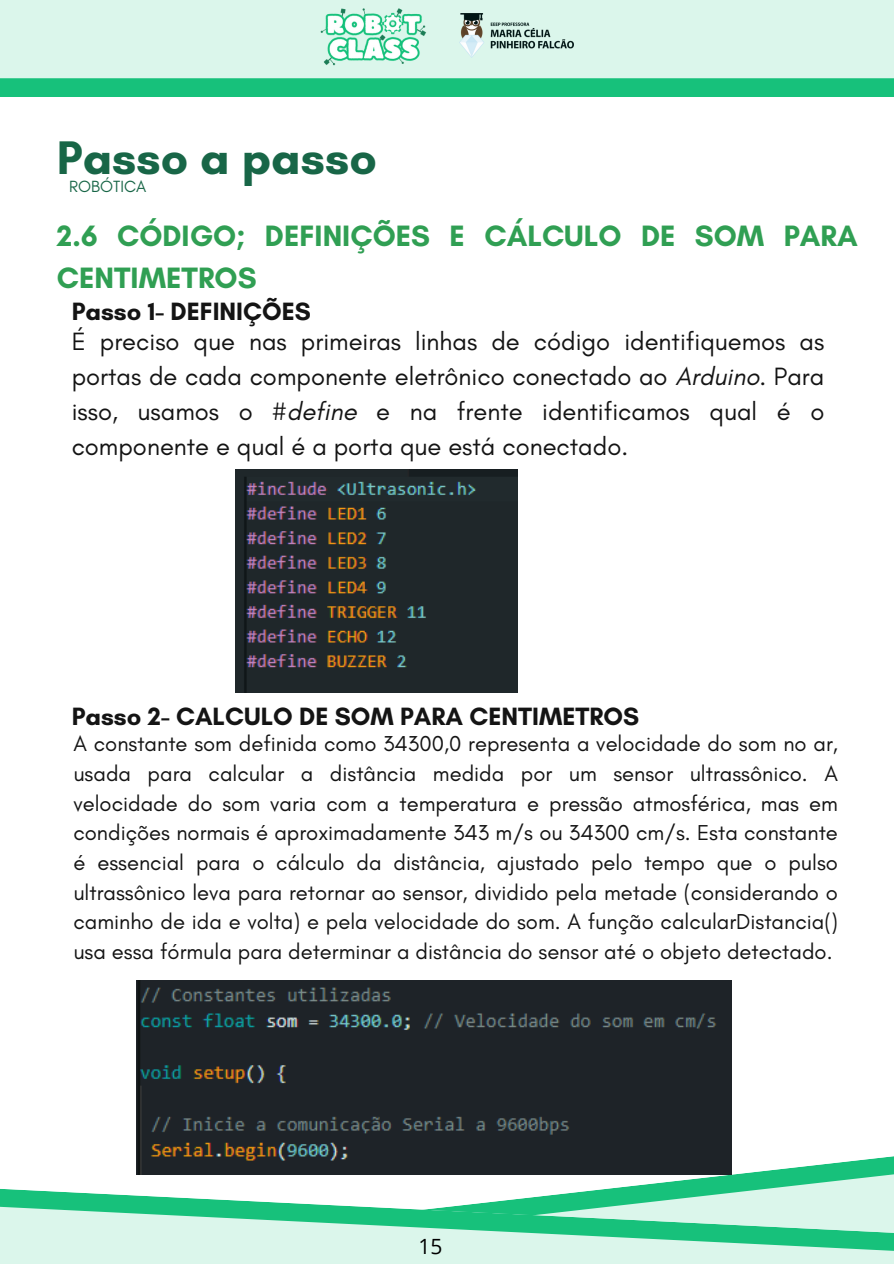
<style>
.page{position:relative;width:894px;height:1264px;background:#fff}
.page>*{position:absolute;margin:0;border:0;box-sizing:border-box;transform-origin:0 0}
.t1{font:700 48px "Glacial Indifference";color:#186647}
.t2{font:700 30px/41.7px "Glacial Indifference";color:#309f53}
.t3{font:25.5px/34.8px "Glacial Indifference";color:#141414;text-align:justify}
.t4{font:700 25.5px "Glacial Indifference";color:#141414}
.t5{font:22.05px/29.7px "Glacial Indifference";color:#141414;text-align:justify}
.t6{font:21px "Open Sans";color:#000}
.t7{font:16.5px "Glacial Indifference";color:#186647}
.s1{font-style:italic}
</style>
<div class="page">
<svg style="left:0;top:0;width:893px;height:96px"></svg>
<img style="left:460px;top:14px;width:113px;height:43px">
<svg style="left:272px;top:1118px;width:621px;height:69px"></svg>
<svg style="left:0;top:1187px;width:893px;height:76px"></svg>
<img style="left:320px;top:6px;width:107px;height:59px">
<img style="left:136px;top:980px;width:594px;height:194px">
<img style="left:235px;top:470px;width:282px;height:222px">
<p class="t1" style="left:57px;top:128px;width:321px">Passo a passo</p>
<p class="t7" style="left:69px;top:176px;width:78px">ROBÓTICA</p>
<h4 class="t2" style="left:57px;top:215px;width:802px">2.6 CÓDIGO; DEFINIÇÕES E CÁLCULO DE SOM PARA<br>CENTIMETROS</h4>
<p class="t4" style="left:72px;top:296px;width:241px">Passo 1- DEFINIÇÕES</p>
<h3 class="t3" style="left:72px;top:324px;width:754px">É preciso que nas primeiras linhas de código identifiquemos as portas de cada componente eletrônico conectado ao <span class="s1">Arduino</span>. Para isso, usamos o <span class="s1">#define</span> e na frente identificamos qual é o componente e qual é a porta que está conectado.</h3>
<p class="t4" style="left:72px;top:700px;width:569px">Passo 2- CALCULO DE SOM PARA CENTIMETROS</p>
<p class="t5" style="left:73px;top:728px;width:765px">A constante som definida como 34300,0 representa a velocidade do som no ar, usada para calcular a distância medida por um sensor ultrassônico. A velocidade do som varia com a temperatura e pressão atmosférica, mas em condições normais é aproximadamente 343 m/s ou 34300 cm/s. Esta constante é essencial para o cálculo da distância, ajustado pelo tempo que o pulso ultrassônico leva para retornar ao sensor, dividido pela metade (considerando o caminho de ida e volta) e pela velocidade do som. A função calcularDistancia() usa essa fórmula para determinar a distância do sensor até o objeto detectado.</p>
<h3 class="t6" style="left:418px;top:1231px;width:25px">15</h3>
</div>
